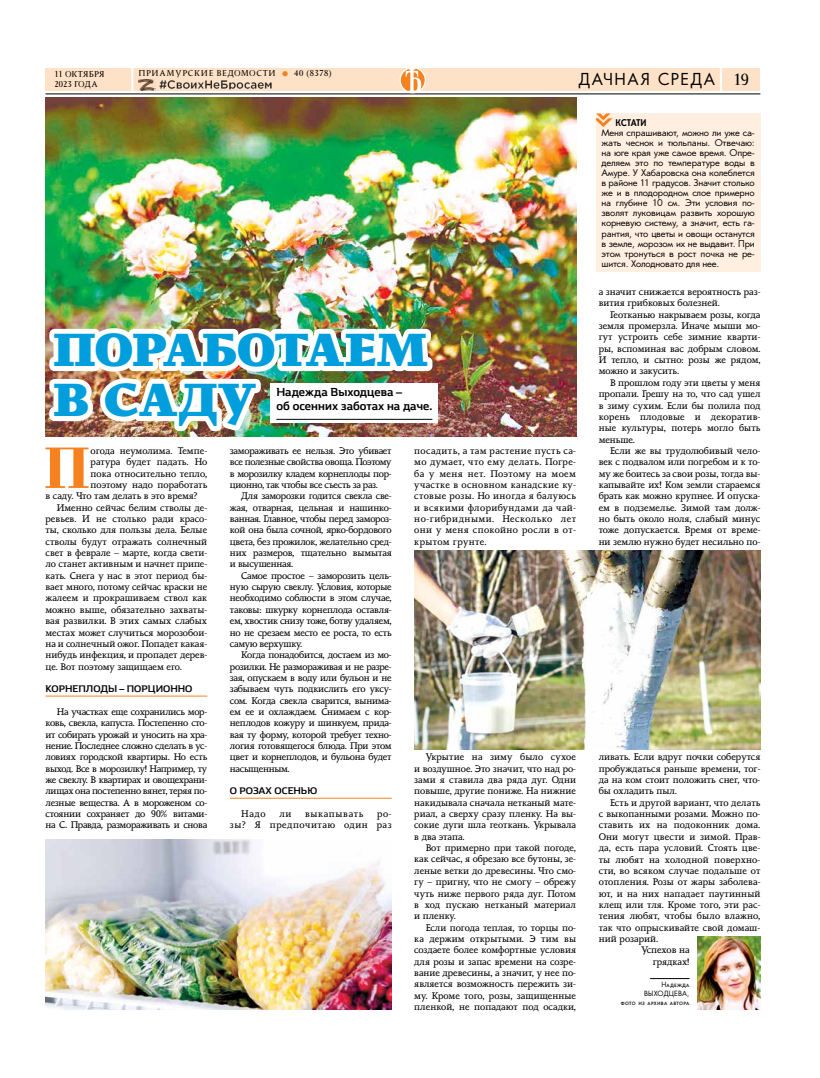
<style>
.page{position:relative;width:820px;height:1078px;background:#fff}
.page>*{position:absolute;margin:0;border:0;box-sizing:border-box;transform-origin:0 0}
.t1{font:700 60.4px "Borjomi";color:#f5821f}
.t2{font:900 46px/50px "Conqueror Slab";letter-spacing:-.01em;color:#009edd}
.t3{font:16px "Orenburg C";letter-spacing:.095em;color:#000}
.t4{font:16px "Conqueror";color:#000}
.t5{font:700 12px/14px "Renault Life Cy Web";letter-spacing:.01em;color:#000;scale:.96 1}
.t6{font:700 10px "Renault Life Cy Web";letter-spacing:.01em;color:#000;scale:.96 1}
.t7{font:9.5px/11.3px "Conqueror Slab";color:#000;text-align:justify}
.t8{font:9.5px "Conqueror Slab";letter-spacing:.02em;color:#000}
.t9{font:9.5px/11.3px "Conqueror Slab";letter-spacing:.055em;color:#000;text-align:right}
.t10{font:9.5px "Conqueror Slab";letter-spacing:.07em;color:#000}
.t11{font:9px/10px "Orenburg C";letter-spacing:-.02em;color:#000;text-align:justify}
.t12{font:700 9px "Orenburg C";letter-spacing:-.015em;color:#000;scale:.94 1}
.t13{font:8.5px "Conqueror";letter-spacing:.05em;color:#000}
.t14{font:8.5px/10px "Conqueror";letter-spacing:-.005em;color:#000}
.t15{font:7px/9px "Orenburg SCC";letter-spacing:.04em;color:#000;text-align:right}
.s1{color:#f5821f}
</style>
<div class="page">
<hr style="left:45px;top:93px;width:715px;height:1px;background:#000">
<div style="left:45px;top:68px;width:715px;height:23px;background:#fee2c8"></div>
<hr style="left:719px;top:68px;width:2px;height:23px;background:#fff">
<hr style="left:131px;top:68px;width:2px;height:23px;background:#fff">
<img style="left:159px;top:80px;width:113px;height:9px">
<img style="left:139px;top:79px;width:16px;height:11px">
<svg style="left:399px;top:67px;width:27px;height:26px"></svg>
<svg style="left:400px;top:68px;width:24px;height:24px"></svg>
<svg style="left:405px;top:68px;width:16px;height:24px"></svg>
<hr style="left:45px;top:695px;width:162px;height:1px;background:#f5821f">
<hr style="left:230px;top:797px;width:161px;height:1px;background:#f5821f">
<hr style="left:650px;top:978px;width:39px;height:1px;background:#000">
<img style="left:697px;top:936px;width:63px;height:73px">
<div style="left:595px;top:113px;width:165px;height:159px;background:#ffefe1"></div>
<svg style="left:595px;top:113px;width:17px;height:14px"></svg>
<img style="left:45px;top:839px;width:346px;height:170px">
<img style="left:45px;top:98px;width:531px;height:338px">
<img style="left:414px;top:550px;width:346px;height:199px">
<img style="left:45px;top:294px;width:392px;height:143px">
<div style="left:270px;top:382px;width:168px;height:40px;background:#fff"></div>
<hr style="left:276px;top:419px;width:156px;height:1px;background:#000">
<p class="t14" style="left:54px;top:70px;width:52px">11 ОКТЯБРЯ<br>2023 ГОДА</p>
<p class="t13" style="left:138px;top:68px;width:195px">ПРИАМУРСКИЕ ВЕДОМОСТИ <span class="s1">●</span> 40 (8378)</p>
<h3 class="t3" style="left:578px;top:70px;width:138px">ДАЧНАЯ СРЕДА</h3>
<h3 class="t4" style="left:733px;top:70px;width:17px">19</h3>
<h2 class="t2" style="left:52px;top:325px;width:377px">ПОРАБОТАЕМ<br>В САДУ</h2>
<p class="t5" style="left:276px;top:385px;width:164px">Надежда Выходцева –<br>об осенних заботах на даче.</p>
<h1 class="t1" style="left:43px;top:432px;width:49px">П</h1>
<p class="t7" style="left:90px;top:445px;width:118px">огода неумолима. Темпе-</p>
<p class="t7" style="left:90px;top:456px;width:118px">ратура будет падать. Но</p>
<p class="t7" style="left:90px;top:468px;width:118px">пока относительно тепло,</p>
<p class="t7" style="left:90px;top:479px;width:118px">поэтому надо поработать</p>
<p class="t7" style="left:45px;top:490px;width:153px">в саду. Что там делать в это время?</p>
<p class="t7" style="left:57px;top:502px;width:152px">Именно сейчас белим стволы де-</p>
<p class="t7" style="left:45px;top:513px;width:163px">ревьев. И не столько ради красо-</p>
<p class="t7" style="left:45px;top:524px;width:163px">ты, сколько для пользы дела. Белые</p>
<p class="t7" style="left:45px;top:536px;width:163px">стволы будут отражать солнечный</p>
<p class="t7" style="left:45px;top:547px;width:163px">свет в феврале – марте, когда свети-</p>
<p class="t7" style="left:45px;top:558px;width:163px">ло станет активным и начнет припе-</p>
<p class="t7" style="left:45px;top:570px;width:163px">кать. Снега у нас в этот период бы-</p>
<p class="t7" style="left:45px;top:581px;width:163px">вает много, потому сейчас краски не</p>
<p class="t7" style="left:45px;top:592px;width:163px">жалеем и прокрашиваем ствол как</p>
<p class="t7" style="left:45px;top:604px;width:163px">можно выше, обязательно захваты-</p>
<p class="t7" style="left:45px;top:615px;width:163px">вая развилки. В этих самых слабых</p>
<p class="t7" style="left:45px;top:626px;width:163px">местах может случиться морозобои-</p>
<p class="t7" style="left:45px;top:638px;width:163px">на и солнечный ожог. Попадет какая-</p>
<p class="t7" style="left:45px;top:649px;width:163px">нибудь инфекция, и пропадет дерев-</p>
<p class="t7" style="left:45px;top:660px;width:138px">це. Вот поэтому защищаем его.</p>
<p class="t6" style="left:45px;top:683px;width:154px">КОРНЕПЛОДЫ – ПОРЦИОННО</p>
<p class="t7" style="left:45px;top:706px;width:163px;text-indent:11px">На участках еще сохранились мор&shy;ковь, свекла, капуста. Постепенно сто&shy;ит собирать урожай и уносить на хра&shy;нение. Последнее сложно сделать в ус&shy;ловиях городской квартиры. Но есть выход. Все в морозилку! Например, ту же свеклу. В квартирах и овощехрани&shy;лищах она постепенно вянет, теряя по&shy;лезные вещества. А в мороженом со&shy;стоянии сохраняет до 90% витами&shy;на С. Правда, размораживать и снова</p>
<p class="t7" style="left:230px;top:445px;width:163px">замораживать ее нельзя. Это убивает все полезные свойства овоща. Поэтому в морозилку кладем корнеплоды пор&shy;ционно, так чтобы все съесть за раз.</p>
<p class="t7" style="left:230px;top:490px;width:163px;text-indent:11px">Для заморозки годится свекла све&shy;жая, отварная, цельная и нашинко&shy;ванная. Главное, чтобы перед замороз&shy;кой она была сочной, ярко-бордового цвета, без прожилок, желательно сред&shy;них размеров, тщательно вымытая и высушенная.</p>
<p class="t7" style="left:230px;top:570px;width:163px;text-indent:11px">Самое простое – заморозить цель&shy;ную сырую свеклу. Условия, которые необходимо соблюсти в этом случае, таковы: шкурку корнеплода оставля&shy;ем, хвостик снизу тоже, ботву удаляем, но не срезаем место ее роста, то есть самую верхушку.</p>
<p class="t7" style="left:230px;top:649px;width:163px;text-indent:11px">Когда понадобится, достаем из мо&shy;розилки. Не размораживая и не разре&shy;зая, опускаем в воду или бульон и не забываем чуть подкислить его уксу&shy;сом. Когда свекла сварится, вынима&shy;ем ее и охлаждаем. Снимаем с кор&shy;неплодов кожуру и шинкуем, прида&shy;вая ту форму, которой требует техно&shy;логия готовящегося блюда. При этом цвет и корнеплодов, и бульона будет насыщенным.</p>
<p class="t6" style="left:230px;top:785px;width:92px">О РОЗАХ ОСЕНЬЮ</p>
<p class="t7" style="left:241px;top:808px;width:26px">Надо</p>
<p class="t7" style="left:279px;top:808px;width:14px">ли</p>
<p class="t10" style="left:305px;top:808px;width:60px">выкапывать</p>
<p class="t9" style="left:230px;top:808px;width:163px">ро-<br>зы? Я предпочитаю один раз</p>
<p class="t7" style="left:414px;top:445px;width:163px">посадить, а там растение пусть са&shy;мо думает, что ему делать. Погре&shy;ба у меня нет. Поэтому на моем участке в основном канадские ку&shy;стовые розы. Но иногда я балуюсь и всякими флорибундами да чай&shy;но-гибридными. Несколько лет они у меня спокойно росли в от&shy;крытом грунте.</p>
<p class="t7" style="left:414px;top:751px;width:163px;text-indent:11px">Укрытие на зиму было сухое и воздушное. Это значит, что над ро&shy;зами я ставила два ряда дуг. Одни повыше, другие пониже. На нижние накидывала сначала нетканый мате&shy;риал, а сверху сразу пленку. На вы&shy;сокие дуги шла геоткань. Укрывала в два этапа.</p>
<p class="t7" style="left:414px;top:842px;width:163px;text-indent:11px">Вот примерно при такой погоде, как сейчас, я обрезаю все бутоны, зе&shy;леные ветки до древесины. Что смо&shy;гу – пригну, что не смогу – обрежу чуть ниже первого ряда дуг. Потом в ход пускаю нетканый материал и пленку.</p>
<p class="t7" style="left:414px;top:921px;width:163px;text-indent:11px">Если погода теплая, то торцы по&shy;ка держим открытыми. Э тим вы создаете более комфортные условия для розы и запас времени на созре&shy;вание древесины, а значит, у нее по&shy;является возможность пережить зи&shy;му. Кроме того, розы, защищенные пленкой, не попадают под осадки,</p>
<p class="t12" style="left:615px;top:117px;width:35px">КСТАТИ</p>
<p class="t11" style="left:601px;top:128px;width:155px">Меня спрашивают, можно ли уже са&shy;жать чеснок и тюльпаны. Отвечаю: на юге края уже самое время. Опре&shy;деляем это по температуре воды в Амуре. У Хабаровска она колеблется в районе 11 градусов. Значит столько же и в плодородном слое примерно на глубине 10 см. Эти условия по&shy;зволят луковицам развить хорошую корневую систему, а значит, есть га&shy;рантия, что цветы и овощи останутся в земле, морозом их не выдавит. При этом тронуться в рост почка не ре&shy;шится. Холодновато для нее.</p>
<p class="t7" style="left:598px;top:286px;width:163px">а значит снижается вероятность раз&shy;вития грибковых болезней.</p>
<p class="t7" style="left:598px;top:309px;width:163px;text-indent:11px">Геотканью накрываем розы, когда земля промерзла. Иначе мыши мо&shy;гут устроить себе зимние кварти&shy;ры, вспоминая вас добрым словом.<br>И тепло, и сытно: розы же рядом, можно и закусить.</p>
<p class="t7" style="left:598px;top:377px;width:163px;text-indent:11px">В прошлом году эти цветы у меня пропали. Грешу на то, что сад ушел в зиму сухим. Если бы полила под корень плодовые и декоратив&shy;ные культуры, потерь могло быть меньше.</p>
<p class="t7" style="left:598px;top:445px;width:163px;text-indent:11px">Если же вы трудолюбивый чело&shy;век с подвалом или погребом и к то&shy;му же боитесь за свои розы, тогда вы&shy;капывайте их! Ком земли стараемся брать как можно крупнее. И опуска&shy;ем в подземелье. Зимой там долж&shy;но быть около ноля, слабый минус тоже допускается. Время от време&shy;ни землю нужно будет несильно по-</p>
<p class="t7" style="left:598px;top:751px;width:163px">ливать. Если вдруг почки соберутся пробуждаться раньше времени, тог&shy;да на ком стоит положить снег, что&shy;бы охладить пыл.</p>
<p class="t7" style="left:609px;top:796px;width:152px">Есть и другой вариант, что делать</p>
<p class="t7" style="left:598px;top:808px;width:163px">с выкопанными розами. Можно по-</p>
<p class="t8" style="left:598px;top:819px;width:163px">ставить их на подоконник дома.</p>
<p class="t7" style="left:598px;top:831px;width:163px">Они могут цвести и зимой. Прав-</p>
<p class="t7" style="left:598px;top:842px;width:163px">да, есть пара условий. Стоять цве-</p>
<p class="t8" style="left:598px;top:853px;width:163px">ты любят на холодной поверхно-</p>
<p class="t7" style="left:598px;top:865px;width:163px">сти, во всяком случае подальше от</p>
<p class="t7" style="left:598px;top:876px;width:163px">отопления. Розы от жары заболева-</p>
<p class="t7" style="left:598px;top:887px;width:163px">ют, и на них нападает паутинный</p>
<p class="t7" style="left:598px;top:899px;width:163px">клещ или тля. Кроме того, эти рас-</p>
<p class="t7" style="left:598px;top:910px;width:163px">тения любят, чтобы было влажно,</p>
<p class="t7" style="left:598px;top:921px;width:163px">так что опрыскивайте свой домаш-</p>
<p class="t7" style="left:598px;top:933px;width:61px">ний розарий.</p>
<p class="t7" style="left:641px;top:944px;width:49px">Успехов на</p>
<p class="t7" style="left:652px;top:955px;width:38px">грядках!</p>
<p class="t15" style="left:620px;top:979px;width:70px">Надежда<br>ВЫХОДЦЕВА,<br>фото из архива автора</p>
</div>
